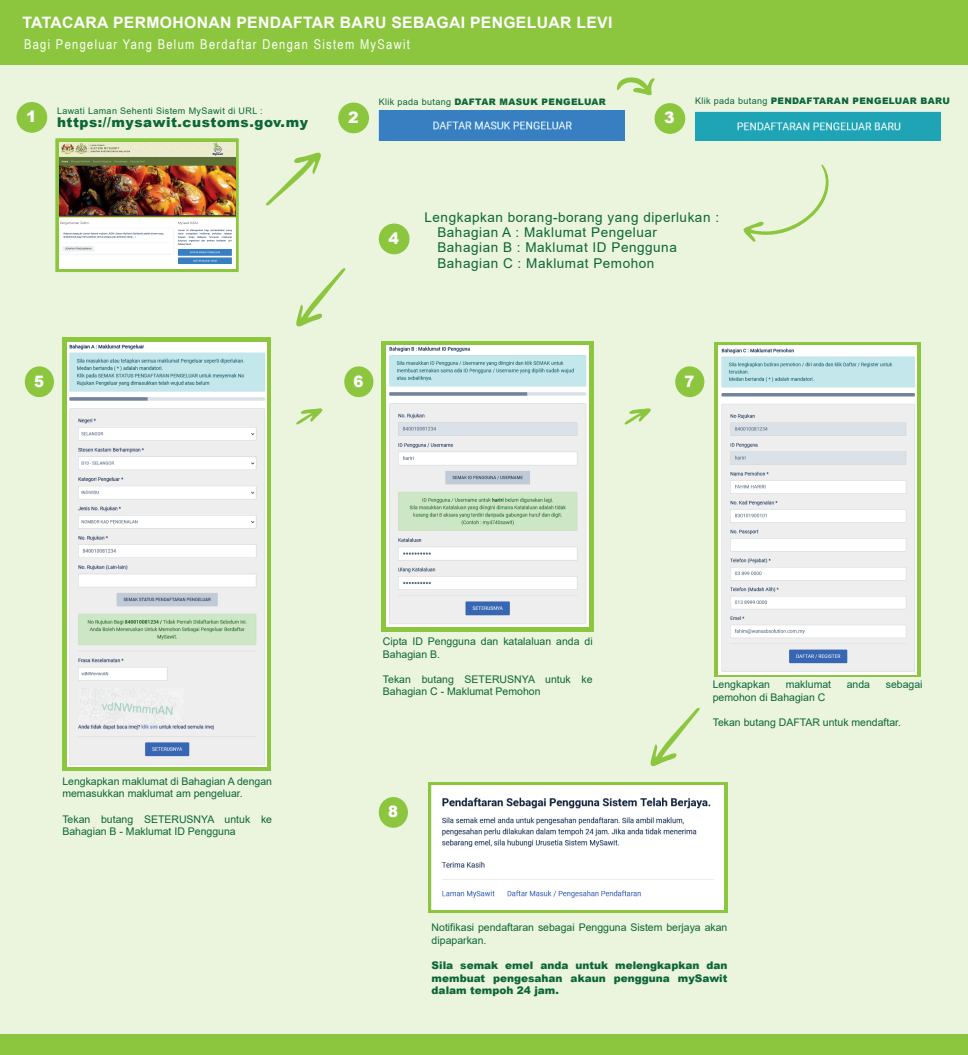
<style>
.page{position:relative;width:968px;height:1055px;background:#ebf5de}
.page>*{position:absolute;margin:0;border:0;box-sizing:border-box;transform-origin:0 0}
.t1{font:700 15.75px "Arial";letter-spacing:.02em;color:#fff}
.t2{font:900 15.75px "Arial";color:#fff}
.t3{font:900 15.75px "Arial";color:#fff;scale:.95 1}
.t4{font:13.5px/15.3px "Arial";letter-spacing:.04em;color:#0c6638}
.t5{font:13.5px "Arial Narrow";letter-spacing:.1em;color:#fff}
.t6{font:900 13.5px "Arial";letter-spacing:.04em;color:#0c6638}
.t7{font:10.5px/12.6px "Arial";color:#0c6638}
.t8{font:900 10.5px/12.6px "Arial";color:#0c6638;text-align:justify}
.t9{font:900 9px "Arial";letter-spacing:.04em;color:#0c6638}
.t10{font:9px "Arial";letter-spacing:.04em;color:#0c6638}
.s1{font-weight:400}
</style>
<div class="page">
<div style="left:0;top:0;width:968px;height:64px;background:#8bc63e"></div>
<div style="left:0;top:1035px;width:968px;height:20px;background:#8bc63e"></div>
<div style="left:16px;top:102px;width:31px;height:31px;background:#8bc63e;border-radius:50%"></div>
<div style="left:338px;top:103px;width:31px;height:30px;background:#8bc63e;border-radius:50%"></div>
<div style="left:654px;top:103px;width:31px;height:31px;background:#8bc63e;border-radius:50%"></div>
<div style="left:379px;top:224px;width:30px;height:30px;background:#8bc63e;border-radius:50%"></div>
<div style="left:25px;top:366px;width:29px;height:31px;background:#8bc63e;border-radius:50%"></div>
<div style="left:344px;top:366px;width:29px;height:31px;background:#8bc63e;border-radius:50%"></div>
<div style="left:675px;top:366px;width:29px;height:31px;background:#8bc63e;border-radius:50%"></div>
<svg style="left:55px;top:138px;width:183px;height:134px;background:#a1ca61"></svg>
<img style="left:60px;top:143px;width:175px;height:125px">
<img style="left:379px;top:110px;width:245px;height:30px">
<img style="left:695px;top:111px;width:245px;height:30px">
<div style="left:63px;top:338px;width:208px;height:433px;background:#8bc63e"></div>
<img style="left:67px;top:343px;width:200px;height:423px">
<div style="left:382px;top:341px;width:212px;height:291px;background:#8bc63e"></div>
<img style="left:386px;top:346px;width:203px;height:281px">
<svg style="left:714px;top:342px;width:207px;height:335px;background:#9ecf5d"></svg>
<img style="left:719px;top:346px;width:198px;height:328px">
<div style="left:428px;top:782px;width:299px;height:131px;background:#8bc63e"></div>
<img style="left:432px;top:785px;width:292px;height:125px">
<svg style="left:617px;top:77px;width:38px;height:19px"></svg>
<svg style="left:743px;top:164px;width:86px;height:78px"></svg>
<svg style="left:265px;top:152px;width:56px;height:54px"></svg>
<div style="left:379px;top:797px;width:29px;height:31px;background:#8bc63e;border-radius:50%"></div>
<svg style="left:296px;top:268px;width:50px;height:59px"></svg>
<svg style="left:650px;top:708px;width:50px;height:59px"></svg>
<svg style="left:296px;top:408px;width:27px;height:17px"></svg>
<svg style="left:625px;top:408px;width:26px;height:17px"></svg>
<h1 class="t1" style="left:22px;top:11px;width:591px">TATACARA PERMOHONAN PENDAFTAR BARU SEBAGAI PENGELUAR LEVI</h1>
<p class="t5" style="left:24px;top:34px;width:387px">Bagi Pengeluar Yang Belum Berdaftar Dengan Sistem MySawit</p>
<p class="t9" style="left:379px;top:95px;width:229px"><span class="s1">Klik pada butang</span> DAFTAR MASUK PENGELUAR</p>
<p class="t9" style="left:695px;top:94px;width:256px"><span class="s1">Klik pada butang</span> PENDAFTARAN PENGELUAR BARU</p>
<p class="t10" style="left:57px;top:105px;width:207px">Lawati Laman Sehenti Sistem MySawit di URL :</p>
<p class="t6" style="left:57px;top:113px;width:252px">https://mysawit.customs.gov.my</p>
<h1 class="t2" style="left:26px;top:105px;width:12px">1</h1>
<h1 class="t2" style="left:348px;top:106px;width:12px">2</h1>
<h1 class="t2" style="left:664px;top:106px;width:12px">3</h1>
<h1 class="t2" style="left:388px;top:227px;width:12px">4</h1>
<p class="t4" style="left:437px;top:209px;width:283px;text-indent:-13px">Lengkapkan borang-borang yang diperlukan :<br>Bahagian A : Maklumat Pengeluar Bahagian B : Maklumat ID Pengguna Bahagian C : Maklumat Pemohon</p>
<h1 class="t3" style="left:34px;top:370px;width:12px">5</h1>
<h1 class="t3" style="left:353px;top:370px;width:12px">6</h1>
<h1 class="t3" style="left:684px;top:370px;width:12px">7</h1>
<p class="t7" style="left:62px;top:775px;width:211px">Lengkapkan maklumat di Bahagian A dengan memasukkan maklumat am pengeluar.</p>
<p class="t7" style="left:62px;top:812px;width:211px">Tekan butang SETERUSNYA untuk ke<br>Bahagian B - Maklumat ID Pengguna</p>
<p class="t7" style="left:383px;top:635px;width:211px">Cipta ID Pengguna dan katalaluan anda di<br>Bahagian B.</p>
<p class="t7" style="left:383px;top:673px;width:211px">Tekan butang SETERUSNYA untuk ke<br>Bahagian C - Maklumat Pemohon</p>
<p class="t7" style="left:713px;top:678px;width:59px">Lengkapkan</p>
<p class="t7" style="left:786px;top:678px;width:47px">maklumat</p>
<p class="t7" style="left:847px;top:678px;width:25px">anda</p>
<p class="t7" style="left:886px;top:678px;width:38px">sebagai</p>
<p class="t7" style="left:713px;top:691px;width:114px">pemohon di Bahagian C</p>
<p class="t7" style="left:713px;top:716px;width:190px">Tekan butang DAFTAR untuk mendaftar.</p>
<h1 class="t3" style="left:388px;top:800px;width:12px">8</h1>
<p class="t7" style="left:432px;top:921px;width:297px">Notifikasi pendaftaran sebagai Pengguna Sistem berjaya akan dipaparkan.</p>
<p class="t8" style="left:432px;top:959px;width:297px">Sila semak emel anda untuk melengkapkan dan membuat pengesahan akaun pengguna mySawit dalam tempoh 24 jam.</p>
</div>
